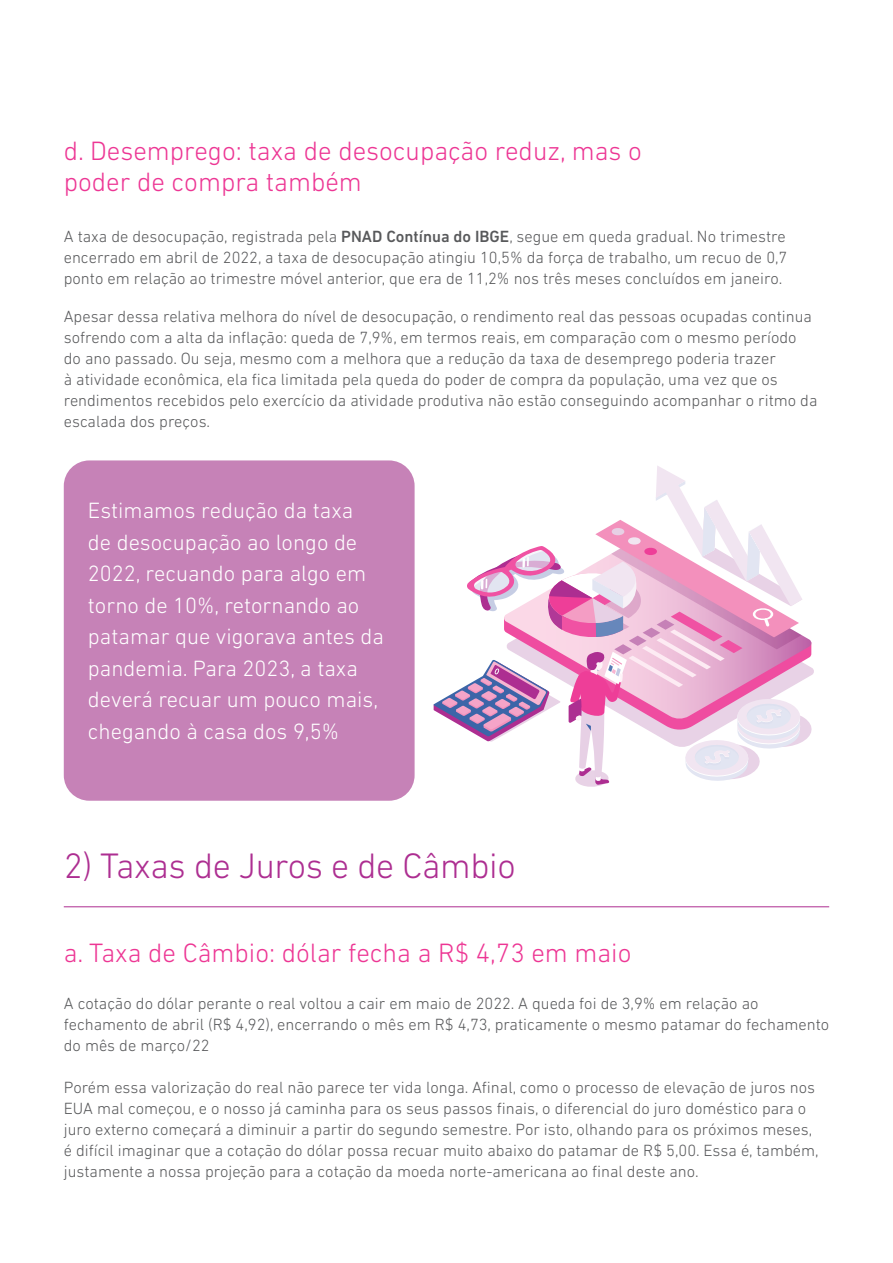
<style>
.page{position:relative;width:893px;height:1263px;background:#fff}
.page>*{position:absolute;margin:0;border:0;box-sizing:border-box;transform-origin:0 0}
.t1{font:300 36px "DIN Next W1 G";letter-spacing:-.01em;color:#ad2e91}
.t2{font:300 27px/31.5px "DIN Next W1 G";color:#ed3694}
.t3{font:300 22.5px/31.5px "DIN Next W1 G";color:#fff}
.t4{font:300 16.5px/21px "DIN Next W1 G";color:#58595b}
.s1{font-weight:500}
</style>
<div class="page">
<div style="left:64px;top:460px;width:351px;height:341px;background:#c682b7;border-radius:26px"></div>
<hr style="left:64px;top:906px;width:765px;height:1px;background:#ad2e91">
<svg style="left:434px;top:466px;width:380px;height:321px"></svg>
<h2 class="t2" style="left:64px;top:134px;width:580px">d. Desemprego: taxa de desocupação reduz, mas o poder de compra também</h2>
<p class="t4" style="left:64px;top:226px;width:725px;text-align:justify">A taxa de desocupação, registrada pela <span class="s1">PNAD Contínua do IBGE</span>, segue em queda gradual. No trimestre encerrado em abril de 2022, a taxa de desocupação atingiu 10,5% da força de trabalho, um recuo de 0,7 ponto em relação ao trimestre móvel anterior, que era de 11,2% nos três meses concluídos em janeiro.</p>
<p class="t4" style="left:64px;top:306px;width:755px">Apesar dessa relativa melhora do nível de desocupação, o rendimento real das pessoas ocupadas continua sofrendo com a alta da inflação: queda de 7,9%, em termos reais, em comparação com o mesmo período do ano passado. Ou seja, mesmo com a melhora que a redução da taxa de desemprego poderia trazer<br>à atividade econômica, ela fica limitada pela queda do poder de compra da população, uma vez que os rendimentos recebidos pelo exercício da atividade produtiva não estão conseguindo acompanhar o ritmo da escalada dos preços.</p>
<h3 class="t3" style="left:88px;top:494px;width:298px">Estimamos redução da taxa<br>de desocupação ao longo de<br>2022, recuando para algo em torno de 10%, retornando ao patamar que vigorava antes da pandemia. Para 2023, a taxa deverá recuar um pouco mais, chegando à casa dos 9,5%</h3>
<h1 class="t1" style="left:64px;top:844px;width:453px">2) Taxas de Juros e de Câmbio</h1>
<h2 class="t2" style="left:64px;top:936px;width:569px">a. Taxa de Câmbio: dólar fecha a R$ 4,73 em maio</h2>
<p class="t4" style="left:64px;top:993px;width:767px">A cotação do dólar perante o real voltou a cair em maio de 2022. A queda foi de 3,9% em relação ao fechamento de abril (R$ 4,92), encerrando o mês em R$ 4,73, praticamente o mesmo patamar do fechamento do mês de março/22</p>
<p class="t4" style="left:64px;top:1077px;width:756px">Porém essa valorização do real não parece ter vida longa. Afinal, como o processo de elevação de juros nos EUA mal começou, e o nosso já caminha para os seus passos finais, o diferencial do juro doméstico para o juro externo começará a diminuir a partir do segundo semestre. Por isto, olhando para os próximos meses, é difícil imaginar que a cotação do dólar possa recuar muito abaixo do patamar de R$ 5,00. Essa é, também, justamente a nossa projeção para a cotação da moeda norte-americana ao final deste ano.</p>
</div>
